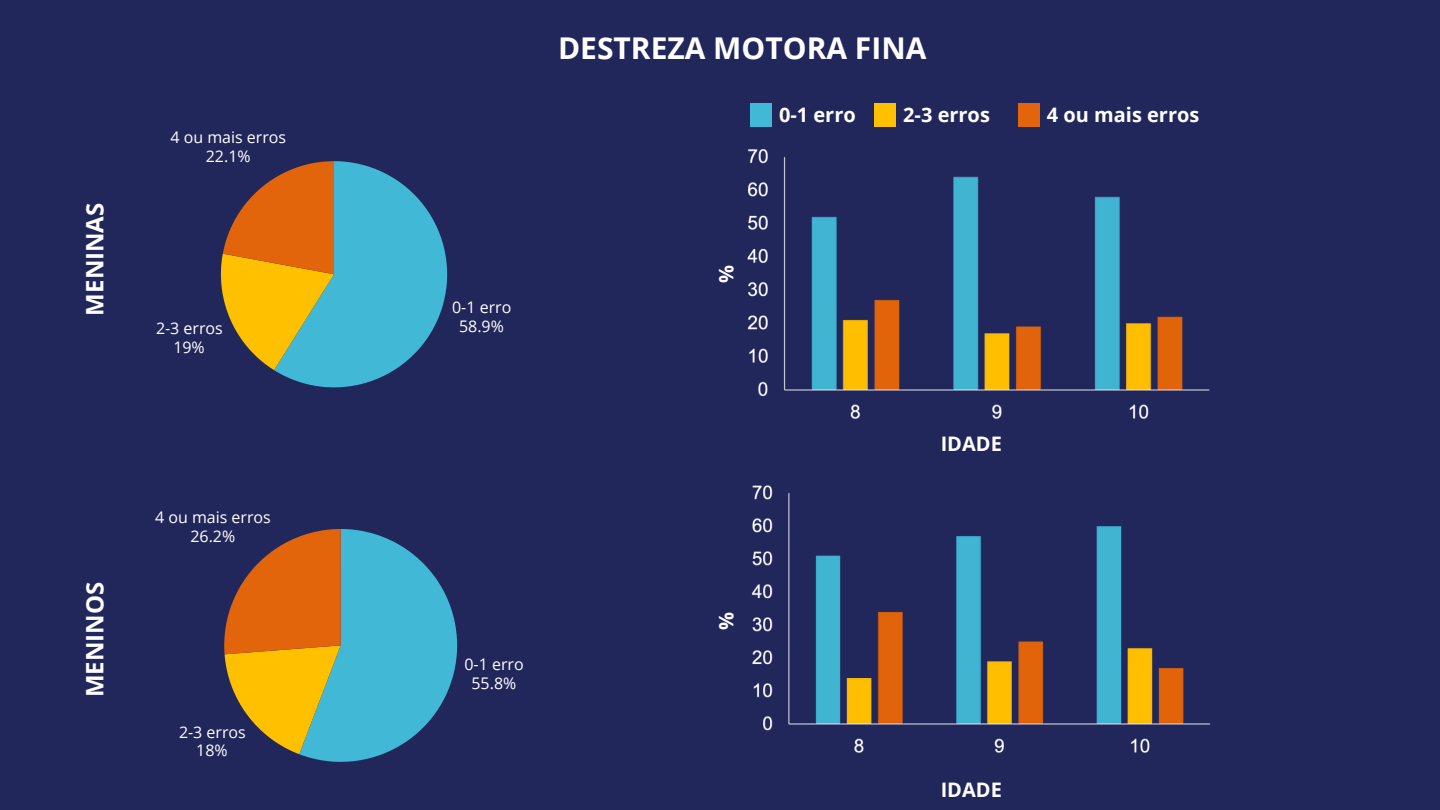
<style>
.page{position:relative;width:1440px;height:810px;background:#22275b}
.page>*{position:absolute;margin:0;border:0;box-sizing:border-box;transform-origin:0 0}
.t1{font:700 30px "Open Sans";color:#fff}
.t2{font:700 24px "Open Sans";color:#fff}
.t3{font:700 20px "Open Sans";color:#fff}
.t4{font:16px/19px "Open Sans";color:#fff;text-align:center}
</style>
<div class="page">
<svg style="left:221px;top:161px;width:226px;height:226px"></svg>
<svg style="left:224px;top:529px;width:233px;height:233px"></svg>
<div style="left:750px;top:103px;width:21px;height:24px;background:#41b8d5"></div>
<div style="left:874px;top:103px;width:21px;height:24px;background:#ffc000"></div>
<div style="left:1018px;top:103px;width:21px;height:24px;background:#e2650c"></div>
<img style="left:747px;top:149px;width:463px;height:270px">
<img style="left:751px;top:485px;width:460px;height:268px">
<p class="t2" style="left:78px;top:316px;width:114px;rotate:-90deg">MENINAS</p>
<p class="t4" style="left:170px;top:128px;width:117px">4 ou mais erros<br>22.1%</p>
<p class="t4" style="left:156px;top:318px;width:68px">2-3 erros<br>19%</p>
<p class="t2" style="left:78px;top:697px;width:117px;rotate:-90deg">MENINOS</p>
<p class="t4" style="left:155px;top:508px;width:117px">4 ou mais erros<br>26.2%</p>
<p class="t4" style="left:179px;top:722px;width:68px">2-3 erros<br>18%</p>
<p class="t1" style="left:558px;top:27px;width:370px">DESTREZA MOTORA FINA</p>
<h1 class="t3" style="left:779px;top:101px;width:78px">0-1 erro</h1>
<h2 class="t3" style="left:903px;top:101px;width:88px">2-3 erros</h2>
<h3 class="t3" style="left:1047px;top:101px;width:154px">4 ou mais erros</h3>
<p class="t4" style="left:452px;top:297px;width:61px">0-1 erro<br>58.9%</p>
<p class="t3" style="left:712px;top:283px;width:19px;rotate:-90deg">%</p>
<h3 class="t3" style="left:941px;top:430px;width:63px">IDADE</h3>
<p class="t4" style="left:464px;top:654px;width:61px">0-1 erro<br>55.8%</p>
<p class="t3" style="left:712px;top:630px;width:19px;rotate:-90deg">%</p>
<h2 class="t3" style="left:941px;top:776px;width:63px">IDADE</h2>
</div>
